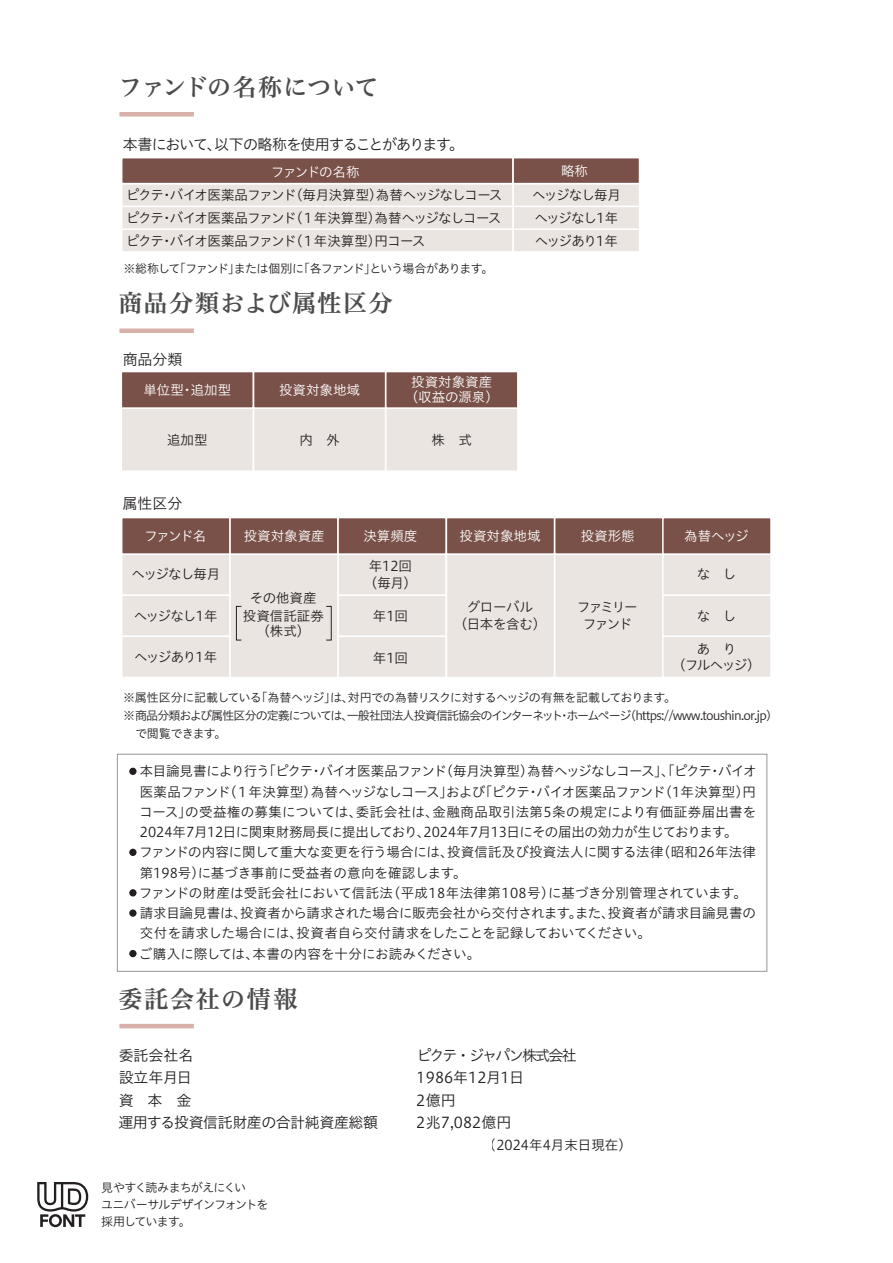
<style>
.page{position:relative;width:893px;height:1263px;background:#fff}
.page>*{position:absolute;margin:0;border:0;box-sizing:border-box;transform-origin:0 0}
.t1{font:24px "Hiragino UD Serif Std W6";letter-spacing:.055em;color:#4b4c4d}
.t2{font:24px "Hiragino UD Serif Std W6";letter-spacing:-.015em;color:#4b4c4d}
.t3{font:15px/22.5px "Hiragino UD Sans Std W3";letter-spacing:-.03em;color:#231f20}
.t4{font:15px/22.5px "Hiragino UD Sans Std W3";letter-spacing:-.005em;color:#231f20}
.t5{font:15px "Hiragino UD Sans Std W3";letter-spacing:-.055em;color:#231f20}
.t6{font:13.5px/20.2px "Hiragino UD Sans Std W3";letter-spacing:-.015em;color:#231f20;text-align:center}
.t7{font:13.5px/15px "Hiragino UD Sans Std W3";color:#fff;text-align:center}
.t8{font:13.5px "Hiragino UD Sans Std W3";letter-spacing:.015em;color:#231f20}
.t9{font:13.5px "Hiragino UD Sans Std W3";letter-spacing:.005em;color:#231f20}
.t10{font:13.5px/23px "Hiragino UD Sans Std W3";letter-spacing:-.075em;color:#231f20}
.t11{font:13.5px "Hiragino UD Sans Std W3";letter-spacing:-.065em;color:#231f20}
.t12{font:13.5px/16.5px "Hiragino UD Sans Std W3";letter-spacing:-.115em;color:#231f20;text-align:center}
.t13{font:13.5px "Hiragino UD Sans Std W3";letter-spacing:-.08em;color:#231f20}
.t14{font:13.5px "Hiragino UD Sans Std W3";letter-spacing:-.085em;color:#fff}
.t15{font:12px/17.2px "Hiragino UD Sans Std W3";letter-spacing:-.07em;color:#231f20}
.t16{font:12px "Hiragino UD Sans Std W3";letter-spacing:-.04em;color:#231f20}
.t17{font:12px "Hiragino UD Sans Std W3";letter-spacing:-.05em;color:#231f20}
</style>
<div class="page">
<svg style="left:37px;top:1182px;width:51px;height:45px"></svg>
<hr style="left:119px;top:1024px;width:75px;height:4px;background:#d6b0a9">
<div style="left:117px;top:754px;width:650px;height:218px;border:1px solid #939598"></div>
<div style="left:125px;top:763px;width:16px;height:16px;border:4px solid #fff;border-radius:50%"></div>
<div style="left:125px;top:844px;width:16px;height:16px;border:4px solid #fff;border-radius:50%"></div>
<div style="left:125px;top:885px;width:16px;height:16px;border:4px solid #fff;border-radius:50%"></div>
<div style="left:125px;top:905px;width:16px;height:16px;border:4px solid #fff;border-radius:50%"></div>
<div style="left:125px;top:945px;width:16px;height:17px;border:4px solid #fff;border-radius:50%"></div>
<div style="left:121px;top:408px;width:132px;height:63px;background:#ebe5e2"></div>
<div style="left:121px;top:407px;width:133px;height:65px;border:2px solid #fff"></div>
<div style="left:254px;top:408px;width:132px;height:63px;background:#ebe5e2"></div>
<div style="left:253px;top:407px;width:133px;height:65px;border:2px solid #fff"></div>
<div style="left:386px;top:408px;width:132px;height:63px;background:#ebe5e2"></div>
<div style="left:385px;top:407px;width:134px;height:65px;border:2px solid #fff"></div>
<div style="left:121px;top:372px;width:132px;height:36px;background:#795149"></div>
<div style="left:121px;top:371px;width:133px;height:38px;border:2px solid #fff"></div>
<div style="left:254px;top:372px;width:132px;height:36px;background:#795149"></div>
<div style="left:253px;top:371px;width:133px;height:38px;border:2px solid #fff"></div>
<div style="left:386px;top:372px;width:132px;height:36px;background:#795149"></div>
<div style="left:385px;top:371px;width:134px;height:38px;border:2px solid #fff"></div>
<div style="left:119px;top:328px;width:75px;height:5px;background:#d6b0a9"></div>
<div style="left:338px;top:554px;width:108px;height:41px;background:#ebe5e2"></div>
<div style="left:337px;top:553px;width:110px;height:43px;border:2px solid #fff"></div>
<div style="left:338px;top:595px;width:108px;height:41px;background:#ebe5e2"></div>
<div style="left:337px;top:594px;width:110px;height:43px;border:2px solid #fff"></div>
<div style="left:338px;top:636px;width:108px;height:41px;background:#ebe5e2"></div>
<div style="left:337px;top:636px;width:110px;height:42px;border:2px solid #fff"></div>
<div style="left:230px;top:554px;width:108px;height:123px;background:#ebe5e2"></div>
<div style="left:229px;top:553px;width:110px;height:125px;border:2px solid #fff"></div>
<div style="left:446px;top:554px;width:108px;height:123px;background:#ebe5e2"></div>
<div style="left:446px;top:553px;width:109px;height:125px;border:2px solid #fff"></div>
<div style="left:555px;top:554px;width:108px;height:123px;background:#ebe5e2"></div>
<div style="left:554px;top:553px;width:110px;height:125px;border:2px solid #fff"></div>
<div style="left:230px;top:517px;width:108px;height:37px;background:#795149"></div>
<div style="left:229px;top:517px;width:110px;height:38px;border:2px solid #fff"></div>
<div style="left:338px;top:517px;width:108px;height:37px;background:#795149"></div>
<div style="left:337px;top:517px;width:110px;height:38px;border:2px solid #fff"></div>
<div style="left:446px;top:517px;width:108px;height:37px;background:#795149"></div>
<div style="left:446px;top:517px;width:109px;height:38px;border:2px solid #fff"></div>
<div style="left:555px;top:517px;width:108px;height:37px;background:#795149"></div>
<div style="left:554px;top:517px;width:110px;height:38px;border:2px solid #fff"></div>
<div style="left:663px;top:554px;width:108px;height:41px;background:#ebe5e2"></div>
<div style="left:662px;top:553px;width:110px;height:43px;border:2px solid #fff"></div>
<div style="left:663px;top:595px;width:108px;height:41px;background:#ebe5e2"></div>
<div style="left:662px;top:594px;width:110px;height:43px;border:2px solid #fff"></div>
<div style="left:663px;top:636px;width:108px;height:41px;background:#ebe5e2"></div>
<div style="left:662px;top:636px;width:110px;height:42px;border:2px solid #fff"></div>
<div style="left:663px;top:517px;width:108px;height:37px;background:#795149"></div>
<div style="left:662px;top:517px;width:110px;height:38px;border:2px solid #fff"></div>
<div style="left:122px;top:554px;width:108px;height:41px;background:#ebe5e2"></div>
<div style="left:121px;top:553px;width:110px;height:43px;border:2px solid #fff"></div>
<div style="left:122px;top:595px;width:108px;height:41px;background:#ebe5e2"></div>
<div style="left:121px;top:594px;width:110px;height:43px;border:2px solid #fff"></div>
<div style="left:122px;top:636px;width:108px;height:41px;background:#ebe5e2"></div>
<div style="left:121px;top:636px;width:110px;height:42px;border:2px solid #fff"></div>
<div style="left:122px;top:517px;width:108px;height:37px;background:#795149"></div>
<div style="left:121px;top:517px;width:110px;height:38px;border:2px solid #fff"></div>
<div style="left:236px;top:606px;width:6px;height:34px;border:1px solid #231f20"></div>
<div style="left:326px;top:606px;width:6px;height:34px;border:1px solid #231f20"></div>
<hr style="left:119px;top:112px;width:75px;height:4px;background:#d6b0a9">
<div style="left:122px;top:184px;width:391px;height:68px;background:#ebe5e2"></div>
<div style="left:121px;top:183px;width:393px;height:70px;border:2px solid #fff"></div>
<div style="left:513px;top:184px;width:126px;height:68px;background:#ebe5e2"></div>
<div style="left:512px;top:183px;width:128px;height:70px;border:2px solid #fff"></div>
<div style="left:122px;top:158px;width:391px;height:26px;background:#795149"></div>
<div style="left:121px;top:157px;width:393px;height:27px;border:2px solid #fff"></div>
<div style="left:513px;top:158px;width:126px;height:26px;background:#795149"></div>
<div style="left:512px;top:157px;width:128px;height:27px;border:2px solid #fff"></div>
<hr style="left:122px;top:206px;width:517px;height:1px;background:#fff">
<hr style="left:122px;top:228px;width:517px;height:2px;background:#fff">
<h1 class="t2" style="left:118px;top:68px;width:262px">ファンドの名称について</h1>
<p class="t5" style="left:123px;top:133px;width:343px">本書において、以下の略称を使用することがあります。</p>
<p class="t14" style="left:271px;top:161px;width:90px">ファンドの名称</p>
<p class="t7" style="left:561px;top:162px;width:28px">略称</p>
<p class="t6" style="left:126px;top:183px;width:378px;line-height:23px;text-align:justify">ピクテ・バイオ医薬品ファンド（毎月決算型）為替ヘッジなしコースピクテ・バイオ医薬品ファンド（１年決算型）為替ヘッジなしコースピクテ・バイオ医薬品ファンド（１年決算型）円コース</p>
<p class="t10" style="left:532px;top:183px;width:90px">ヘッジなし毎月ヘッジなし1年ヘッジあり1年</p>
<p class="t15" style="left:123px;top:259px;width:372px">※総称して「ファンド」または個別に「各ファンド」という場合があります。</p>
<h1 class="t1" style="left:118px;top:285px;width:276px">商品分類および属性区分</h1>
<p class="t3" style="left:122px;top:347px;width:61px">商品分類</p>
<p class="t7" style="left:143px;top:382px;width:89px">単位型・追加型</p>
<p class="t7" style="left:279px;top:382px;width:82px">投資対象地域</p>
<p class="t7" style="left:405px;top:374px;width:96px">投資対象資産（収益の源泉）</p>
<p class="t6" style="left:167px;top:429px;width:42px">追加型</p>
<p class="t6" style="left:299px;top:429px;width:42px">内　外</p>
<p class="t6" style="left:432px;top:429px;width:42px">株　式</p>
<p class="t3" style="left:122px;top:491px;width:61px">属性区分</p>
<p class="t7" style="left:144px;top:527px;width:64px">ファンド名</p>
<p class="t7" style="left:244px;top:527px;width:82px">投資対象資産</p>
<p class="t11" style="left:131px;top:564px;width:90px">ヘッジなし毎月</p>
<p class="t11" style="left:134px;top:605px;width:85px">ヘッジなし1年</p>
<p class="t13" style="left:134px;top:647px;width:85px">ヘッジあり1年</p>
<p class="t6" style="left:243px;top:588px;width:82px;line-height:18px">その他資産投資信託証券</p>
<p class="t6" style="left:256px;top:620px;width:55px">（株式）</p>
<p class="t7" style="left:363px;top:527px;width:56px">決算頻度</p>
<p class="t7" style="left:459px;top:527px;width:82px">投資対象地域</p>
<p class="t7" style="left:581px;top:527px;width:55px">投資形態</p>
<p class="t6" style="left:364px;top:557px;width:55px;line-height:16.5px">年12回（毎月）</p>
<p class="t6" style="left:373px;top:605px;width:37px">年1回</p>
<p class="t6" style="left:373px;top:647px;width:37px">年1回</p>
<p class="t6" style="left:454px;top:598px;width:94px;line-height:16.5px">グローバル<br>（日本を含む）</p>
<p class="t12" style="left:577px;top:598px;width:62px">ファミリーファンド</p>
<p class="t7" style="left:684px;top:527px;width:66px">為替ヘッジ</p>
<p class="t6" style="left:697px;top:563px;width:41px">な　し</p>
<p class="t6" style="left:697px;top:604px;width:41px">な　し</p>
<p class="t6" style="left:672px;top:640px;width:90px;line-height:16.5px">あ　り<br>（フルヘッジ）</p>
<p class="t16" style="left:123px;top:688px;width:554px">※属性区分に記載している「為替ヘッジ」は、対円での為替リスクに対するヘッジの有無を記載しております。</p>
<p class="t15" style="left:123px;top:706px;width:656px">※商品分類および属性区分の定義については、一般社団法人投資信託協会のインターネット･ホームページ（https://www.toushin.or.jp）</p>
<p class="t17" style="left:135px;top:724px;width:93px">で閲覧できます。</p>
<p class="t6" style="left:139px;top:760px;width:619px;text-align:justify;text-indent:-13px">●本目論見書により行う「ピクテ・バイオ医薬品ファンド（毎月決算型）為替ヘッジなしコース」、「ピクテ・バイオ医薬品ファンド（１年決算型）為替ヘッジなしコース」および「ピクテ・バイオ医薬品ファンド（1年決算型）円コース」の受益権の募集については、委託会社は、金融商品取引法第5条の規定により有価証券届出書を2024年7月12日に関東財務局長に提出しており、2024年7月13日にその届出の効力が生じております。</p>
<p class="t6" style="left:140px;top:841px;width:618px;text-align:left;text-indent:-14px">●ファンドの内容に関して重大な変更を行う場合には、投資信託及び投資法人に関する法律（昭和26年法律第198号）に基づき事前に受益者の意向を確認します。</p>
<p class="t8" style="left:126px;top:883px;width:622px">●ファンドの財産は受託会社において信託法（平成18年法律第108号）に基づき分別管理されています。</p>
<p class="t6" style="left:140px;top:902px;width:618px;text-align:left;text-indent:-14px">●請求目論見書は、投資者から請求された場合に販売会社から交付されます。また、投資者が請求目論見書の交付を請求した場合には、投資者自ら交付請求をしたことを記録しておいてください。</p>
<p class="t9" style="left:126px;top:943px;width:356px">●ご購入に際しては、本書の内容を十分にお読みください。</p>
<h1 class="t1" style="left:118px;top:980px;width:180px">委託会社の情報</h1>
<p class="t3" style="left:118px;top:1043px;width:261px">委託会社名<br>設立年月日<br>資　本　金<br>運用する投資信託財産の合計純資産総額</p>
<p class="t4" style="left:416px;top:1043px;width:162px">ピクテ・ジャパン株式会社<br>1986年12月1日<br>2億円<br>2兆7,082億円</p>
<p class="t6" style="left:483px;top:1134px;width:151px">（2024年4月末日現在）</p>
<p class="t15" style="left:101px;top:1178px;width:169px">見やすく読みまちがえにくい<br>ユニバーサルデザインフォントを採用しています。</p>
</div>
